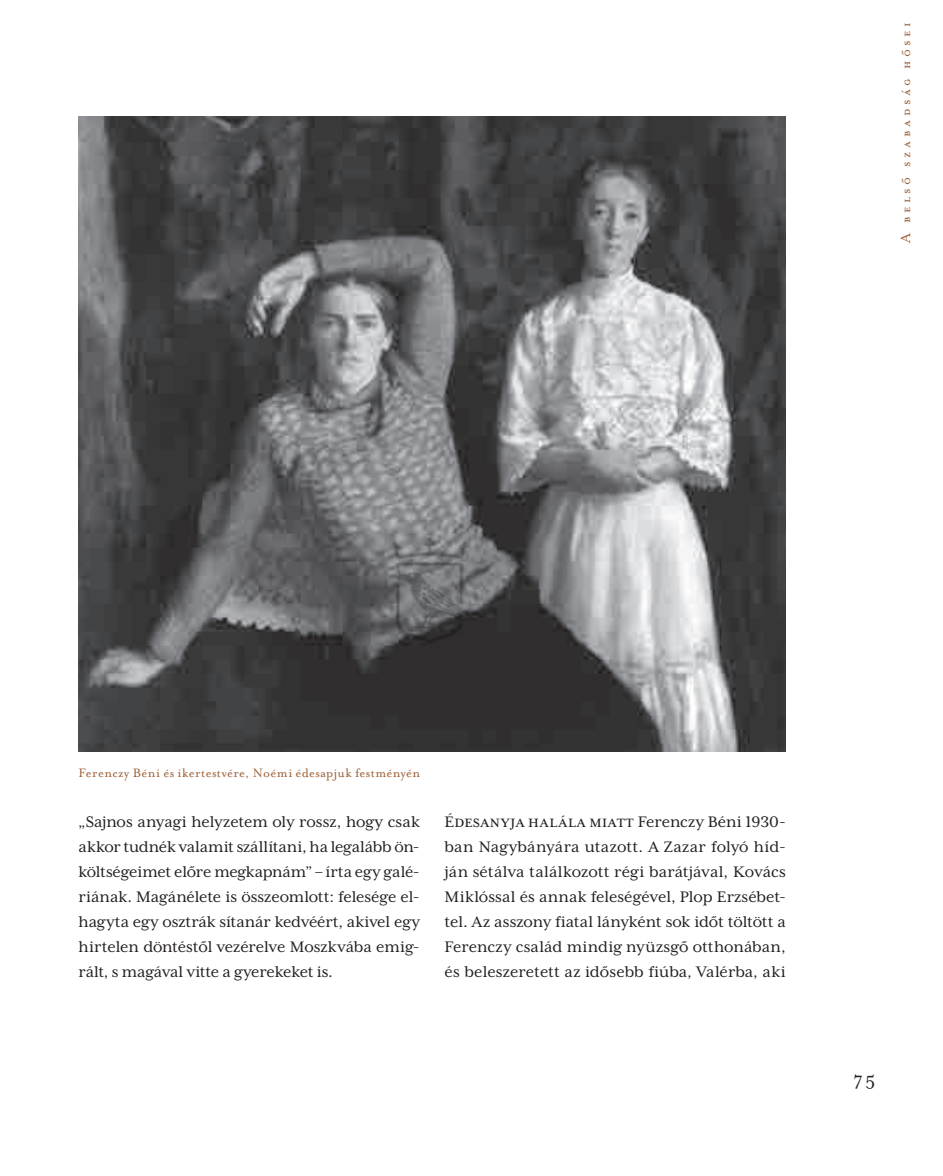
<style>
.page{position:relative;width:943px;height:1176px;background:#fff}
.page>*{position:absolute;margin:0;border:0;box-sizing:border-box;transform-origin:0 0}
.t1{font:21px "Mrs Eaves Roman";color:#231f20}
.t2{font:17.5px/25px "Mrs Eaves XL Serif OT";letter-spacing:-.005em;color:#231f20;text-align:justify}
.t3{font:15.75px "Mrs Eaves Petite Caps";letter-spacing:.22em;color:#9b5f36}
.t4{font:14px "Mrs Eaves Roman";letter-spacing:.025em;color:#9b5f36}
</style>
<div class="page">
<img style="left:79px;top:117px;width:706px;height:635px">
<img style="left:386px;top:533px;width:91px;height:116px">
<p class="t3" style="left:897px;top:243px;width:222px;rotate:-90deg">A belső szabadság hősei</p>
<p class="t4" style="left:79px;top:765px;width:343px">Ferenczy Béni és ikertestvére, Noémi édesapjuk festményén</p>
<p class="t2" style="left:79px;top:809px;width:343px">„Sajnos anyagi helyzetem oly rossz, hogy csak akkor tudnék valamit szállítani, ha legalább ön&shy;költségeimet előre megkapnám” – írta egy galé&shy;riának. Magánélete is összeomlott: felesége el&shy;hagyta egy osztrák sítanár kedvéért, akivel egy hirtelen döntéstől vezérelve Moszkvába emig&shy;rált, s magával vitte a gyerekeket is.</p>
<p class="t2" style="left:444px;top:809px;width:343px">Édesanyja halála miatt Ferenczy Béni 1930- ban Nagybányára utazott. A Zazar folyó híd&shy;ján sétálva találkozott régi barátjával, Kovács Miklóssal és annak feleségével, Plop Erzsébet&shy;tel. Az asszony fiatal lányként sok időt töltött a Ferenczy család mindig nyüzsgő otthonában, és beleszeretett az idősebb fiúba, Valérba, aki</p>
<p class="t1" style="left:853px;top:1067px;width:24px">75</p>
</div>
